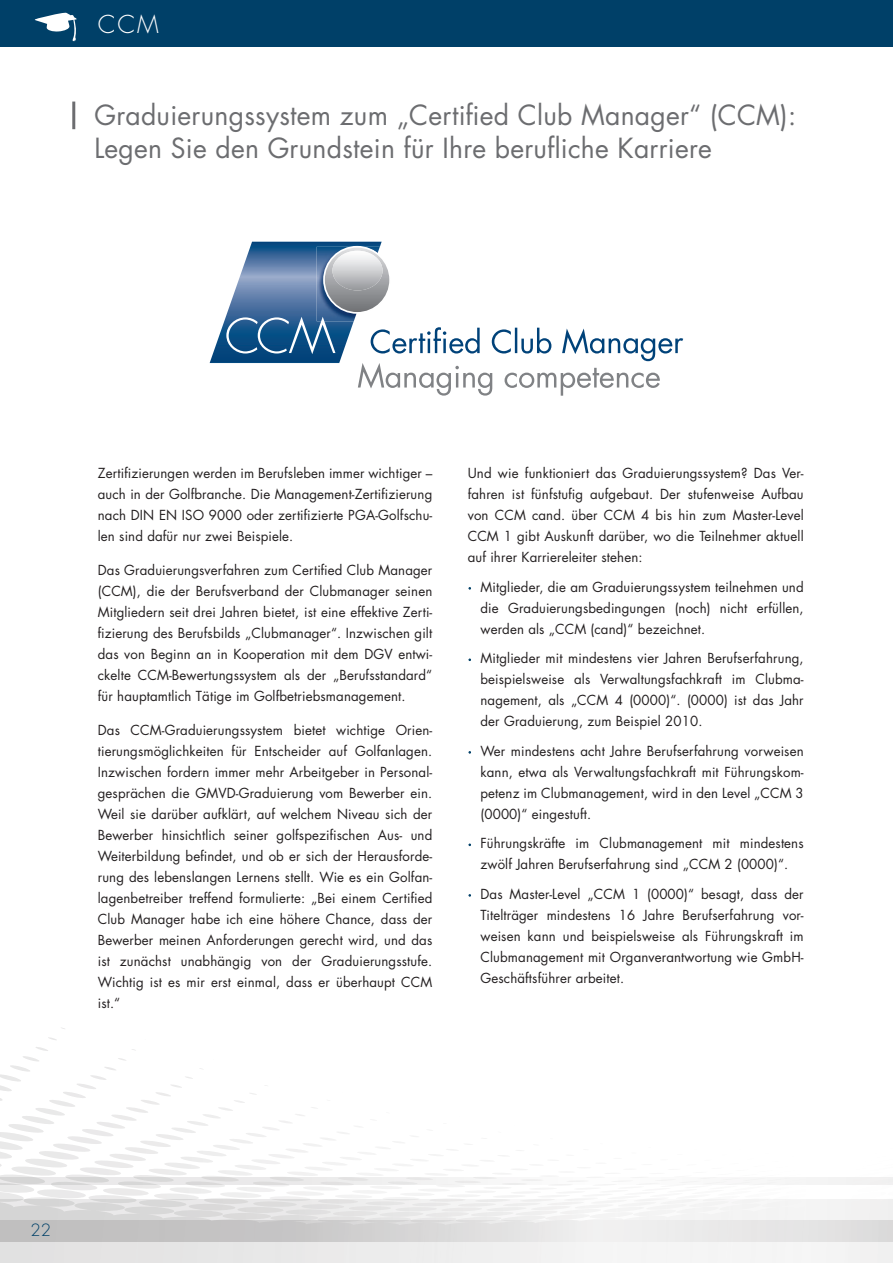
<style>
.page{position:relative;width:893px;height:1263px;background:#fff}
.page>*{position:absolute;margin:0;border:0;box-sizing:border-box;transform-origin:0 0}
.t1{font:27px/33px "Futura LT";letter-spacing:.01em;color:#6c6d70}
.t2{font:300 24px "Futura LT";color:#fff}
.t3{font:300 16.5px "Futura LT";color:#004068}
.t4{font:13.5px/21px "Futura LT";letter-spacing:.01em;color:#231f20;text-align:justify}
.s1{color:#004068}
</style>
<div class="page">
<svg style="left:0;top:1027px;width:541px;height:172px"></svg>
<svg style="left:0;top:1177px;width:893px;height:8px;fill:#f1f0f0"></svg>
<div style="left:0;top:1199px;width:893px;height:43px;background:linear-gradient(to right,#d8d8d8,#fbfbfb)"></div>
<svg style="left:0;top:1220px;width:893px;height:43px"></svg>
<hr style="left:72px;top:102px;width:3px;height:27px;background:#6c6d70">
<img style="left:210px;top:242px;width:172px;height:121px">
<img style="left:317px;top:247px;width:63px;height:74px">
<img style="left:324px;top:247px;width:64px;height:66px">
<img style="left:332px;top:251px;width:51px;height:39px">
<div style="left:323px;top:246px;width:68px;height:68px;border:2px solid #fff;border-radius:50%"></div>
<svg style="left:226px;top:317px;width:109px;height:37px;background:#376d9a"></svg>
<svg style="left:358px;top:327px;width:325px;height:69px"></svg>
<div style="left:0;top:0;width:893px;height:47px;background:#004068"></div>
<svg style="left:35px;top:13px;width:42px;height:28px"></svg>
<h2 class="t2" style="left:98px;top:10px;width:62px">CCM</h2>
<h1 class="t1" style="left:94px;top:99px;width:703px">Graduierungssystem zum „Certified Club Manager“ (CCM):<br>Legen Sie den Grundstein für Ihre berufliche Karriere</h1>
<p class="t4" style="left:98px;top:463px;width:336px">Zertifizierungen werden im Berufsleben immer wichtiger – auch in der Golfbranche. Die Management-Zertifizierung nach DIN EN ISO 9000 oder zertifizierte PGA-Golfschu&shy;len sind dafür nur zwei Beispiele.</p>
<p class="t4" style="left:98px;top:560px;width:336px">Das Graduierungsverfahren zum Certified Club Manager (CCM), die der Berufsverband der Clubmanager seinen Mitgliedern seit drei Jahren bietet, ist eine effektive Zerti&shy;fizierung des Berufsbilds „Clubmanager“. Inzwischen gilt das von Beginn an in Kooperation mit dem DGV entwi&shy;ckelte CCM-Bewertungssystem als der „Berufsstandard“ für hauptamtlich Tätige im Golfbetriebsmanagement.</p>
<p class="t4" style="left:98px;top:719px;width:336px">Das CCM-Graduierungssystem bietet wichtige Orien&shy;tierungsmöglichkeiten für Entscheider auf Golfanlagen.<br>Inzwischen fordern immer mehr Arbeitgeber in Personal&shy;gesprächen die GMVD-Graduierung vom Bewerber ein.<br>Weil sie darüber aufklärt, auf welchem Niveau sich der Bewerber hinsichtlich seiner golfspezifischen Aus- und Weiterbildung befindet, und ob er sich der Herausforde&shy;rung des lebenslangen Lernens stellt. Wie es ein Golfan&shy;lagenbetreiber treffend formulierte: „Bei einem Certified Club Manager habe ich eine höhere Chance, dass der Bewerber meinen Anforderungen gerecht wird, und das ist zunächst unabhängig von der Graduierungsstufe.<br>Wichtig ist es mir erst einmal, dass er überhaupt CCM ist.“</p>
<p class="t4" style="left:468px;top:463px;width:337px">Und wie funktioniert das Graduierungssystem? Das Ver&shy;fahren ist fünfstufig aufgebaut. Der stufenweise Aufbau von CCM cand. über CCM 4 bis hin zum Master-Level CCM 1 gibt Auskunft darüber, wo die Teilnehmer aktuell auf ihrer Karriereleiter stehen:</p>
<p class="t4" style="left:480px;top:576px;width:325px;text-indent:-13px"><span class="s1">·</span> Mitglieder, die am Graduierungssystem teilnehmen und die Graduierungsbedingungen (noch) nicht erfüllen, werden als „CCM (cand)“ bezeichnet.</p>
<p class="t4" style="left:480px;top:648px;width:325px;text-indent:-13px"><span class="s1">·</span> Mitglieder mit mindestens vier Jahren Berufserfahrung, beispielsweise als Verwaltungsfachkraft im Clubma&shy;nagement, als „CCM 4 (0000)“. (0000) ist das Jahr der Graduierung, zum Beispiel 2010.</p>
<p class="t4" style="left:480px;top:740px;width:325px;text-indent:-13px"><span class="s1">·</span> Wer mindestens acht Jahre Berufserfahrung vorweisen kann, etwa als Verwaltungsfachkraft mit Führungskom&shy;petenz im Clubmanagement, wird in den Level „CCM 3 (0000)“ eingestuft.</p>
<p class="t4" style="left:468px;top:833px;width:337px;text-align:center"><span class="s1">·</span> Führungskräfte im Clubmanagement mit mindestens zwölf Jahren Berufserfahrung sind „CCM 2 (0000)“.</p>
<p class="t4" style="left:480px;top:883px;width:325px;text-indent:-13px"><span class="s1">·</span> Das Master-Level „CCM 1 (0000)“ besagt, dass der Titelträger mindestens 16 Jahre Berufserfahrung vor&shy;weisen kann und beispielsweise als Führungskraft im Clubmanagement mit Organverantwortung wie GmbH-Geschäftsführer arbeitet.</p>
<p class="t3" style="left:31px;top:1220px;width:22px">22</p>
</div>
